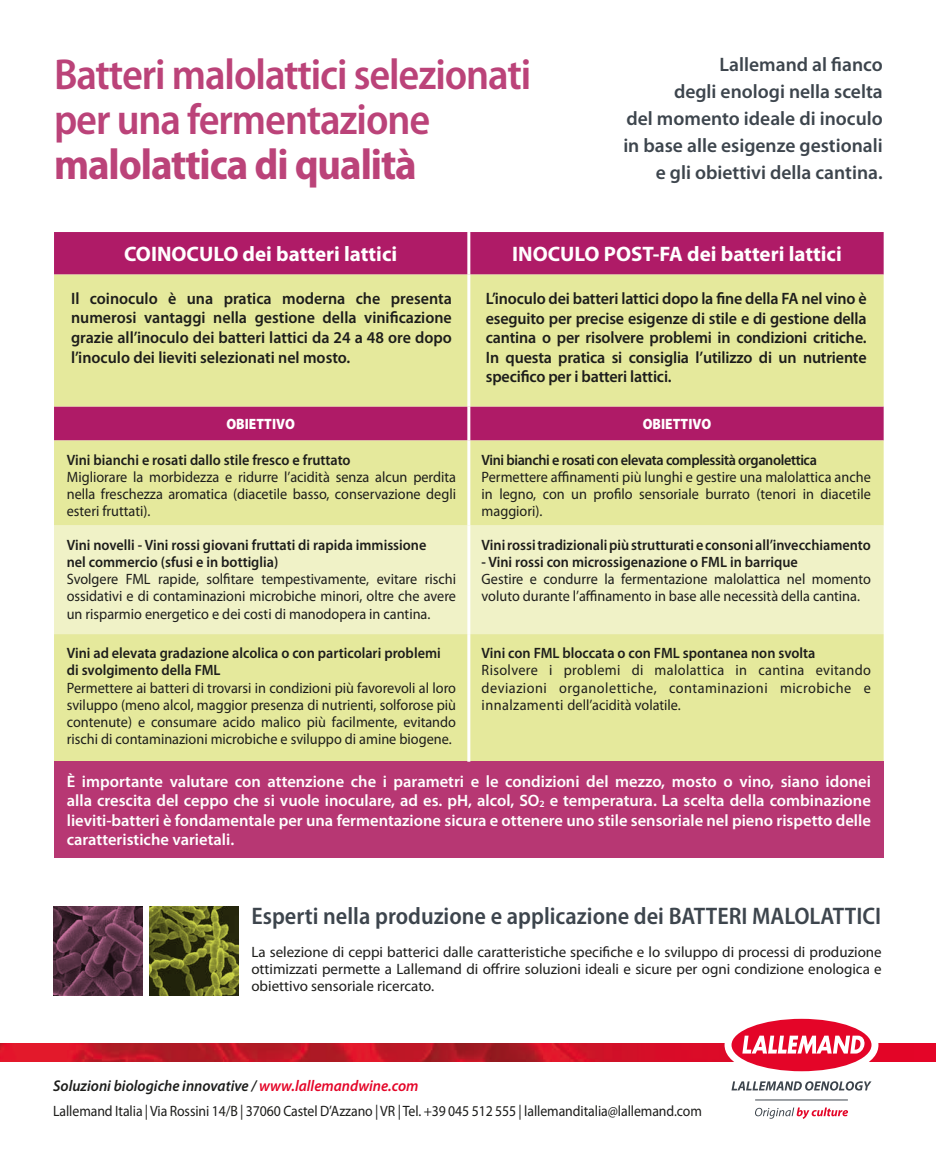
<style>
.page{position:relative;width:936px;height:1170px;background:#fff}
.page>*{position:absolute;margin:0;border:0;box-sizing:border-box;transform-origin:0 0}
.t1{font:600 semi-condensed 43.5px/45px "Myriad Pro";letter-spacing:-.025em;color:#bb4379}
.t2{font:700 semi-condensed 43.5px "Myriad Pro";letter-spacing:-.025em;color:#bb4379}
.t3{font:600 semi-condensed 24px "Myriad Pro";color:#3d454d}
.t4{font:700 21px "Myriad Pro";color:#fff}
.t5{font:600 19.5px/27px "Myriad Pro";color:#3d454d;text-align:right}
.t6{font:600 16.5px/19.5px "Myriad Pro";letter-spacing:-.01em;color:#1d1d1b;text-align:justify}
.t7{font:600 16.5px/19.5px "Myriad Pro";color:#fff;text-align:justify}
.t8{font:italic 600 15.6px "Myriad Pro";color:#1d1d1b;scale:.96 1}
.t9{font:15px/17.2px "Myriad Pro";color:#1d1d1b;text-align:justify;scale:.95 1}
.t10{font:600 15px/17.2px "Myriad Pro";color:#1d1d1b;scale:.95 1}
.t11{font:15px/17.2px "Myriad Pro";color:#1d1d1b;text-align:justify}
.t12{font:15px "Myriad Pro";color:#1d1d1b;scale:.92 1}
.t13{font:600 15px "Myriad Pro";letter-spacing:-.025em;color:#1d1d1b;scale:.95 1}
.t14{font:900 15px "Myriad Pro";color:#fff;scale:.9 1}
.s1{font-size:9.6px}
.s2{color:#e40528}
</style>
<div class="page">
<div style="left:54px;top:232px;width:829px;height:42px;background:#af1b67"></div>
<svg style="left:54px;top:274px;width:829px;height:487px;background:#e0d697"></svg>
<div style="left:54px;top:525px;width:829px;height:109px;background:#f0f2c7"></div>
<div style="left:54px;top:761px;width:829px;height:97px;background:#b73773"></div>
<hr style="left:467px;top:232px;width:3px;height:42px;background:#fff">
<hr style="left:467px;top:274px;width:3px;height:132px;background:#fff">
<hr style="left:467px;top:406px;width:3px;height:34px;background:#fff">
<hr style="left:467px;top:440px;width:3px;height:85px;background:#fff">
<hr style="left:467px;top:525px;width:3px;height:109px;background:#fff">
<hr style="left:467px;top:634px;width:3px;height:127px;background:#fff">
<img style="left:0;top:1043px;width:935px;height:18px">
<hr style="left:755px;top:1099px;width:92px;height:1px;background:#3d454d">
<svg style="left:724px;top:1018px;width:154px;height:72px"></svg>
<svg style="left:755px;top:1107px;width:93px;height:11px"></svg>
<svg style="left:53px;top:906px;width:89px;height:89px;background:#5b3448"></svg>
<svg style="left:149px;top:906px;width:90px;height:89px;background:#5c6020"></svg>
<h1 class="t1" style="left:54px;top:52px;width:478px">Batteri malolattici selezionati per una fermentazione</h1>
<h1 class="t2" style="left:54px;top:140px;width:364px">malolattica di qualità</h1>
<h3 class="t5" style="left:623px;top:51px;width:261px">Lallemand al fianco<br>degli enologi nella scelta<br>del momento ideale di inoculo in base alle esigenze gestionali e gli obiettivi della cantina.</h3>
<h3 class="t4" style="left:124px;top:242px;width:275px">COINOCULO dei batteri lattici</h3>
<h3 class="t4" style="left:512px;top:242px;width:331px">INOCULO POST-FA dei batteri lattici</h3>
<p class="t6" style="left:71px;top:289px;width:382px">Il coinoculo è una pratica moderna che presenta numerosi vantaggi nella gestione della vinificazione grazie all’inoculo dei batteri lattici da 24 a 48 ore dopo l’inoculo dei lieviti selezionati nel mosto.</p>
<p class="t6" style="left:486px;top:289px;width:382px">L’inoculo dei batteri lattici dopo la fine della FA nel vino è eseguito per precise esigenze di stile e di gestione della cantina o per risolvere problemi in condizioni critiche.<br>In questa pratica si consiglia l’utilizzo di un nutriente specifico per i batteri lattici.</p>
<p class="t14" style="left:226px;top:415px;width:78px">OBIETTIVO</p>
<p class="t14" style="left:642px;top:415px;width:78px">OBIETTIVO</p>
<p class="t10" style="left:67px;top:451px;width:300px">Vini bianchi e rosati dallo stile fresco e fruttato</p>
<p class="t9" style="left:67px;top:468px;width:411px">Migliorare la morbidezza e ridurre l’acidità senza alcun perdita nella freschezza aromatica (diacetile basso, conservazione degli esteri fruttati).</p>
<p class="t13" style="left:481px;top:451px;width:354px">Vini bianchi e rosati con elevata complessità organolettica</p>
<p class="t9" style="left:481px;top:468px;width:411px">Permettere affinamenti più lunghi e gestire una malolattica anche in legno, con un profilo sensoriale burrato (tenori in diacetile maggiori).</p>
<p class="t10" style="left:67px;top:536px;width:380px">Vini novelli - Vini rossi giovani fruttati di rapida immissione nel commercio (sfusi e in bottiglia)</p>
<p class="t9" style="left:67px;top:570px;width:411px">Svolgere FML rapide, solfitare tempestivamente, evitare rischi ossidativi e di contaminazioni microbiche minori, oltre che avere un risparmio energetico e dei costi di manodopera in cantina.</p>
<p class="t10" style="left:67px;top:644px;width:395px">Vini ad elevata gradazione alcolica o con particolari problemi di svolgimento della FML</p>
<p class="t9" style="left:67px;top:678px;width:411px">Permettere ai batteri di trovarsi in condizioni più favorevoli al loro sviluppo (meno alcol, maggior presenza di nutrienti, solforose più contenute) e consumare acido malico più facilmente, evitando rischi di contaminazioni microbiche e sviluppo di amine biogene.</p>
<p class="t10" style="left:481px;top:536px;width:411px">Vini rossi tradizionali più strutturati e consoni all’invecchiamento</p>
<p class="t10" style="left:481px;top:553px;width:334px">- Vini rossi con microssigenazione o FML in barrique</p>
<p class="t9" style="left:481px;top:570px;width:411px">Gestire e condurre la fermentazione malolattica nel momento voluto durante l’affinamento in base alle necessità della cantina.</p>
<p class="t10" style="left:481px;top:644px;width:353px">Vini con FML bloccata o con FML spontanea non svolta</p>
<p class="t9" style="left:481px;top:661px;width:411px">Risolvere i problemi di malolattica in cantina evitando deviazioni organolettiche, contaminazioni microbiche e innalzamenti dell’acidità volatile.</p>
<p class="t7" style="left:67px;top:771px;width:805px">È importante valutare con attenzione che i parametri e le condizioni del mezzo, mosto o vino, siano idonei alla crescita del ceppo che si vuole inoculare, ad es. pH, alcol, SO<span class="s1">2</span> e temperatura. La scelta della combinazione lieviti-batteri è fondamentale per una fermentazione sicura e ottenere uno stile sensoriale nel pieno rispetto delle caratteristiche varietali.</p>
<h2 class="t3" style="left:251px;top:902px;width:631px">Esperti nella produzione e applicazione dei BATTERI MALOLATTICI</h2>
<p class="t11" style="left:251px;top:942px;width:632px">La selezione di ceppi batterici dalle caratteristiche specifiche e lo sviluppo di processi di produzione ottimizzati permette a Lallemand di offrire soluzioni ideali e sicure per ogni condizione enologica e obiettivo sensoriale ricercato.</p>
<p class="t8" style="left:53px;top:1076px;width:382px">Soluzioni biologiche innovative / <span class="s2">www.lallemandwine.com</span></p>
<p class="t12" style="left:53px;top:1101px;width:706px">Lallemand Italia | Via Rossini 14/B | 37060 Castel D’Azzano | VR | Tel. +39 045 512 555 | lallemanditalia@lallemand.com</p>
</div>
